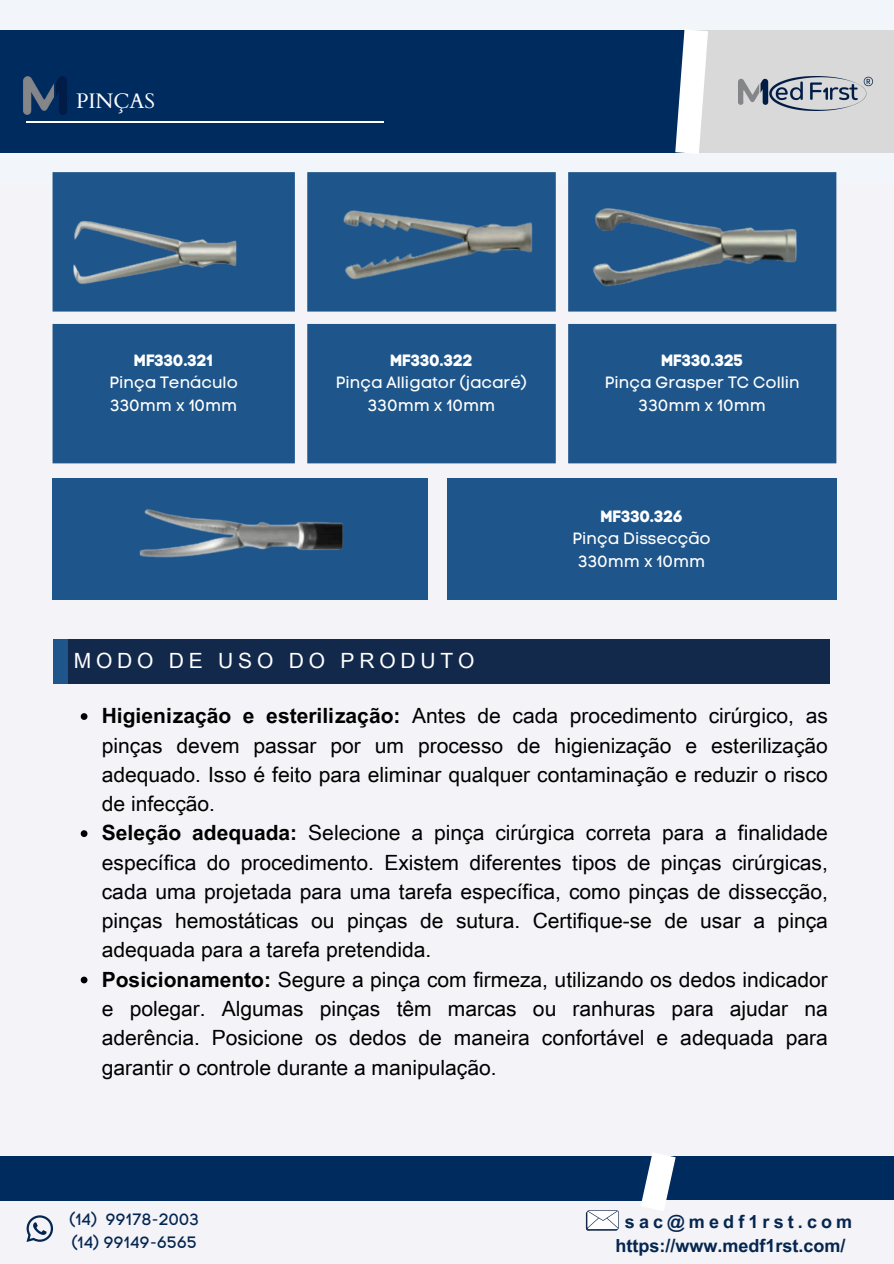
<style>
.page{position:relative;width:894px;height:1264px;background:#fff}
.page>*{position:absolute;margin:0;border:0;box-sizing:border-box;transform-origin:0 0}
.t1{font:21px/29.2px "Arial Unicode MS";color:#000;text-align:justify}
.t2{font:21px "Arial Unicode MS";letter-spacing:.23em;color:#fff}
.t3{font:21px "Cardo";color:#fff}
.t4{font:700 18px "Arial Unicode MS";color:#042650}
.t5{font:700 18px "Arial Unicode MS";letter-spacing:.23em;color:#042650}
.t6{font:16.35px "Code Pro Normal LC";color:#fff}
.t7{font:16.35px "Code Pro Bold LC";color:#fff}
.t8{font:16.35px "Code Pro Normal LC";color:#042650}
.s1{font-weight:700}
</style>
<div class="page">
<div style="left:0;top:0;width:893px;height:1263px;background:#f4f3f8"></div>
<div style="left:0;top:30px;width:694px;height:123px;background:#002b5f"></div>
<div style="left:0;top:1156px;width:656px;height:45px;background:#002b5f"></div>
<div style="left:653px;top:1156px;width:240px;height:44px;background:#002b5f"></div>
<div style="left:685px;top:30px;width:208px;height:123px;background:#d9d9d9"></div>
<svg style="left:675px;top:30px;width:33px;height:123px"></svg>
<svg style="left:641px;top:1153px;width:35px;height:58px"></svg>
<svg style="left:26px;top:1215px;width:27px;height:26px"></svg>
<svg style="left:585px;top:1210px;width:33px;height:20px"></svg>
<img style="left:738px;top:76px;width:134px;height:34px">
<img style="left:23px;top:76px;width:44px;height:39px">
<hr style="left:26px;top:121px;width:357px;height:1px;background:#fff">
<svg style="left:53px;top:172px;width:783px;height:291px;background:#356696"></svg>
<img style="left:53px;top:205px;width:225px;height:93px">
<img style="left:321px;top:194px;width:232px;height:104px">
<img style="left:573px;top:182px;width:241px;height:128px">
<div style="left:53px;top:477px;width:374px;height:122px;background:#1e558a"></div>
<img style="left:139px;top:509px;width:205px;height:49px">
<div style="left:447px;top:477px;width:389px;height:122px;background:#1e558a"></div>
<div style="left:53px;top:639px;width:17px;height:44px;background:#1e558a"></div>
<div style="left:68px;top:639px;width:761px;height:44px;background:#13294b"></div>
<svg style="left:81px;top:713px;width:6px;height:7px"></svg>
<svg style="left:81px;top:830px;width:6px;height:7px"></svg>
<svg style="left:81px;top:976px;width:6px;height:7px"></svg>
<h1 class="t3" style="left:76px;top:87px;width:80px">PINÇAS</h1>
<p class="t7" style="left:134px;top:350px;width:81px">MF330.321</p>
<p class="t6" style="left:109px;top:372px;width:130px">Pinça Tenáculo</p>
<p class="t6" style="left:110px;top:395px;width:129px">330mm x 10mm</p>
<p class="t7" style="left:390px;top:350px;width:84px">MF330.322</p>
<p class="t6" style="left:335px;top:372px;width:193px">Pinça Alligator (jacaré)</p>
<p class="t6" style="left:368px;top:395px;width:129px">330mm x 10mm</p>
<p class="t7" style="left:661px;top:350px;width:84px">MF330.325</p>
<p class="t6" style="left:604px;top:372px;width:196px">Pinça Grasper TC Collin</p>
<p class="t6" style="left:638px;top:395px;width:129px">330mm x 10mm</p>
<p class="t7" style="left:600px;top:506px;width:84px">MF330.326</p>
<p class="t6" style="left:572px;top:528px;width:140px">Pinça Dissecção</p>
<h1 class="t6" style="left:578px;top:551px;width:129px">330mm x 10mm</h1>
<p class="t2" style="left:74px;top:645px;width:402px">MODO DE USO DO PRODUTO</p>
<p class="t1" style="left:102px;top:700px;width:727px"><span class="s1">Higienização e esterilização:</span> Antes de cada procedimento cirúrgico, as pinças devem passar por um processo de higienização e esterilização adequado. Isso é feito para eliminar qualquer contaminação e reduzir o risco de infecção.</p>
<p class="t1" style="left:102px;top:817px;width:727px"><span class="s1">Seleção adequada:</span> Selecione a pinça cirúrgica correta para a finalidade específica do procedimento. Existem diferentes tipos de pinças cirúrgicas, cada uma projetada para uma tarefa específica, como pinças de dissecção, pinças hemostáticas ou pinças de sutura. Certifique-se de usar a pinça adequada para a tarefa pretendida.</p>
<p class="t1" style="left:102px;top:963px;width:727px"><span class="s1">Posicionamento:</span> Segure a pinça com firmeza, utilizando os dedos indicador e polegar. Algumas pinças têm marcas ou ranhuras para ajudar na aderência. Posicione os dedos de maneira confortável e adequada para garantir o controle durante a manipulação.</p>
<p class="t8" style="left:70px;top:1209px;width:131px">(14) 99178-2003</p>
<p class="t5" style="left:624px;top:1208px;width:229px">sac@medf1rst.com</p>
<p class="t8" style="left:72px;top:1232px;width:127px">(14) 99149-6565</p>
<p class="t4" style="left:615px;top:1232px;width:231px">https://www.medf1rst.com/</p>
</div>
